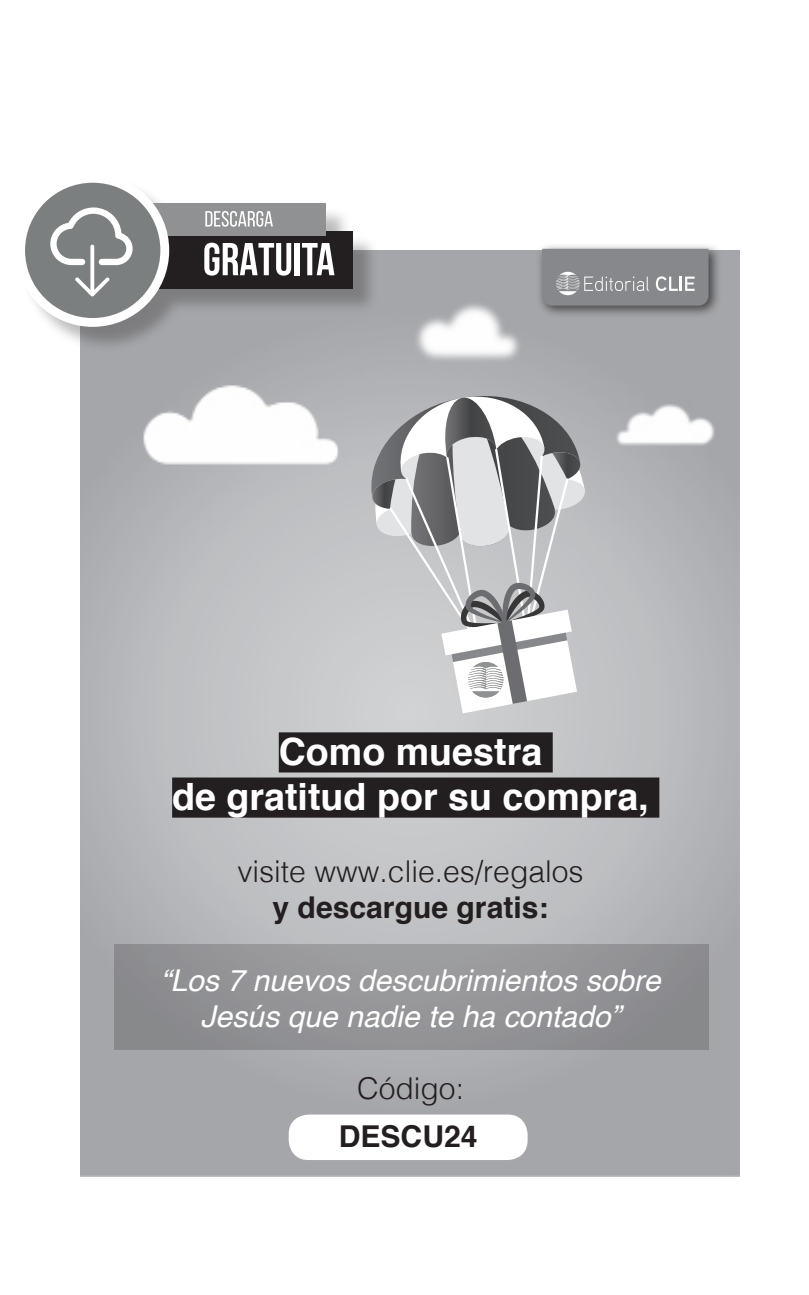
<style>
.page{position:relative;width:809px;height:1295px;background:#fff}
.page>*{position:absolute;margin:0;border:0;box-sizing:border-box;transform-origin:0 0}
.t1{font:700 37.57px/45.2px "Helvetica";color:#fff;text-align:center}
.t2{font:italic 30.15px/36px "Helvetica";color:#fff;text-align:center}
.t3{font:300 30.15px "Helvetica";color:#231f20}
.t4{font:700 30.15px "Helvetica";color:#231f20}
</style>
<div class="page">
<img style="left:80px;top:250px;width:659px;height:926px">
<div style="left:19px;top:177px;width:360px;height:176px;background:#231f20;opacity:.3"></div>
<div style="left:158px;top:231px;width:195px;height:57px;background:#231f20"></div>
<svg style="left:204px;top:243px;width:87px;height:33px"></svg>
<div style="left:294px;top:243px;width:6px;height:32px;background:#fff"></div>
<svg style="left:302px;top:243px;width:32px;height:32px"></svg>
<div style="left:135px;top:203px;width:190px;height:32px;background:#909192"></div>
<svg style="left:205px;top:211px;width:68px;height:16px"></svg>
<svg style="left:21px;top:178px;width:144px;height:144px;background:#8e9192"></svg>
<div style="left:16px;top:174px;width:153px;height:153px;border:9px solid #fff;border-radius:50%"></div>
<svg style="left:50px;top:207px;width:83px;height:89px"></svg>
<svg style="left:367px;top:388px;width:219px;height:325px"></svg>
<div style="left:114px;top:944px;width:594px;height:105px;background:#939395"></div>
<div style="left:279px;top:732px;width:273px;height:40px;background:#231f20"></div>
<div style="left:172px;top:777px;width:487px;height:40px;background:#231f20"></div>
<div style="left:535px;top:242px;width:186px;height:77px;background:#231f20;opacity:.75"></div>
<svg style="left:542px;top:249px;width:166px;height:57px;background:#8d8e91"></svg>
<svg style="left:556px;top:279px;width:5px;height:11px"></svg>
<div style="left:288px;top:1114px;width:239px;height:46px;background:#fff;border-radius:20px"></div>
<p class="t1" style="left:172px;top:729px;width:478px">Como muestra<br>de gratitud por su compra,</p>
<p class="t3" style="left:237px;top:846px;width:348px">visite www.clie.es/regalos</p>
<p class="t4" style="left:272px;top:883px;width:277px">y descargue gratis:</p>
<p class="t2" style="left:160px;top:962px;width:501px">“Los 7 nuevos descubrimientos sobre<br>Jesús que nadie te ha contado”</p>
<p class="t3" style="left:357px;top:1062px;width:108px">Código:</p>
<p class="t4" style="left:338px;top:1111px;width:140px">DESCU24</p>
</div>
